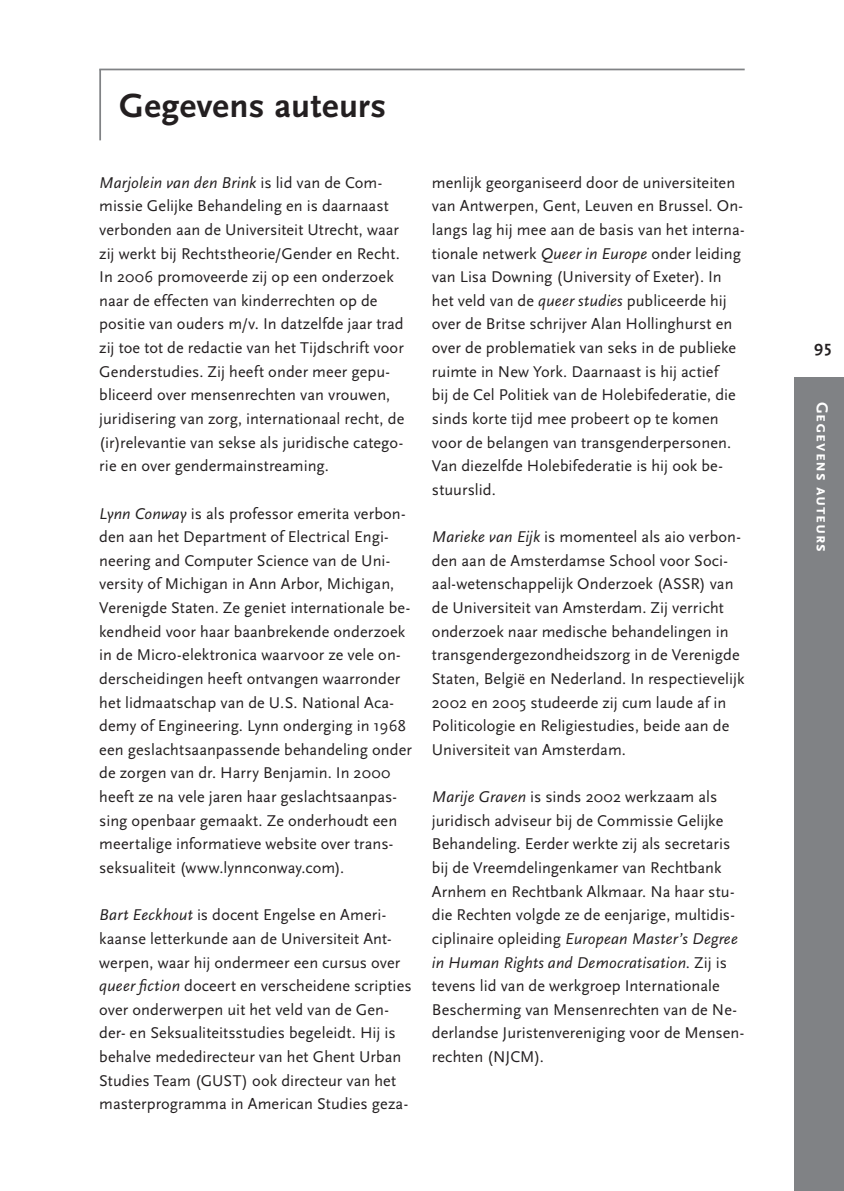
<style>
.page{position:relative;width:844px;height:1191px;background:#fff}
.page>*{position:absolute;margin:0;border:0;box-sizing:border-box;transform-origin:0 0}
.t1{font:700 35px "Scala Sans";letter-spacing:.01em;color:#231f20}
.t2{font:700 16.62px "Scala Sans Caps";letter-spacing:.045em;color:#fff}
.t3{font:700 16.62px "Scala Sans";color:#231f20}
.t4{font:16.28px/23.6px "Scala Sans";letter-spacing:.005em;color:#231f20}
.s1{font-style:italic}
</style>
<div class="page">
<div style="left:794px;top:377px;width:49px;height:814px;background:#808285"></div>
<hr style="left:99px;top:69px;width:645px;height:1px;background:#808285">
<hr style="left:99px;top:69px;width:2px;height:71px;background:#808285">
<h1 class="t1" style="left:119px;top:86px;width:268px">Gegevens auteurs</h1>
<p class="t4" style="left:99px;top:171px;width:306px"><span class="s1">Marjolein van den Brink</span> is lid van de Com&shy;missie Gelijke Behandeling en is daarnaast verbonden aan de Universiteit Utrecht, waar zij werkt bij Rechtstheorie/Gender en Recht.<br>In 2006 promoveerde zij op een onderzoek naar de effecten van kinderrechten op de positie van ouders m/v. In datzelfde jaar trad zij toe tot de redactie van het Tijdschrift voor Genderstudies. Zij heeft onder meer gepu&shy;bliceerd over mensenrechten van vrouwen, juridisering van zorg, internationaal recht, de (ir)relevantie van sekse als juridische catego&shy;rie en over gendermainstreaming.</p>
<p class="t4" style="left:99px;top:502px;width:314px"><span class="s1">Lynn Conway</span> is als professor emerita verbon&shy;den aan het Department of Electrical Engi&shy;neering and Computer Science van de Uni&shy;versity of Michigan in Ann Arbor, Michigan, Verenigde Staten. Ze geniet internationale be&shy;kendheid voor haar baanbrekende onderzoek in de Micro-elektronica waarvoor ze vele on&shy;derscheidingen heeft ontvangen waarronder het lidmaatschap van de U.S. National Aca&shy;demy of Engineering. Lynn onderging in 1968 een geslachtsaanpassende behandeling onder de zorgen van dr. Harry Benjamin. In 2000 heeft ze na vele jaren haar geslachtsaanpas&shy;sing openbaar gemaakt. Ze onderhoudt een meertalige informatieve website over trans&shy;seksualiteit (www.lynnconway.com).</p>
<p class="t4" style="left:99px;top:903px;width:314px"><span class="s1">Bart Eeckhout</span> is docent Engelse en Ameri&shy;kaanse letterkunde aan de Universiteit Ant&shy;werpen, waar hij ondermeer een cursus over <span class="s1">queer fiction</span> doceert en verscheidene scripties over onderwerpen uit het veld van de Gen&shy;der- en Seksualiteitsstudies begeleidt. Hij is behalve mededirecteur van het Ghent Urban Studies Team (GUST) ook directeur van het masterprogramma in American Studies geza-</p>
<p class="t4" style="left:432px;top:171px;width:314px">menlijk georganiseerd door de universiteiten van Antwerpen, Gent, Leuven en Brussel. On&shy;langs lag hij mee aan de basis van het interna&shy;tionale netwerk <span class="s1">Queer in Europe</span> onder leiding van Lisa Downing (University of Exeter). In het veld van de <span class="s1">queer studies</span> publiceerde hij over de Britse schrijver Alan Hollinghurst en over de problematiek van seks in de publieke ruimte in New York. Daarnaast is hij actief<br>bij de Cel Politiek van de Holebifederatie, die sinds korte tijd mee probeert op te komen voor de belangen van transgenderpersonen.<br>Van diezelfde Holebifederatie is hij ook be&shy;stuurslid.</p>
<p class="t4" style="left:432px;top:525px;width:314px"><span class="s1">Marieke van Eijk</span> is momenteel als aio verbon&shy;den aan de Amsterdamse School voor Soci&shy;aal-wetenschappelijk Onderzoek (ASSR) van de Universiteit van Amsterdam. Zij verricht onderzoek naar medische behandelingen in transgendergezondheidszorg in de Verenigde Staten, België en Nederland. In respectievelijk 2002 en 2005 studeerde zij cum laude af in Politicologie en Religiestudies, beide aan de Universiteit van Amsterdam.</p>
<p class="t4" style="left:432px;top:785px;width:314px"><span class="s1">Marije Graven</span> is sinds 2002 werkzaam als juridisch adviseur bij de Commissie Gelijke Behandeling. Eerder werkte zij als secretaris bij de Vreemdelingenkamer van Rechtbank Arnhem en Rechtbank Alkmaar. Na haar stu&shy;die Rechten volgde ze de eenjarige, multidis&shy;ciplinaire opleiding <span class="s1">European Master’s Degree in Human Rights and Democratisation</span>. Zij is tevens lid van de werkgroep Internationale Bescherming van Mensenrechten van de Ne&shy;derlandse Juristenvereniging voor de Mensen&shy;rechten (NJCM).</p>
<p class="t3" style="left:814px;top:337px;width:19px">95</p>
<p class="t2" style="left:831px;top:402px;width:152px;rotate:90deg">Gegevens auteurs</p>
</div>
